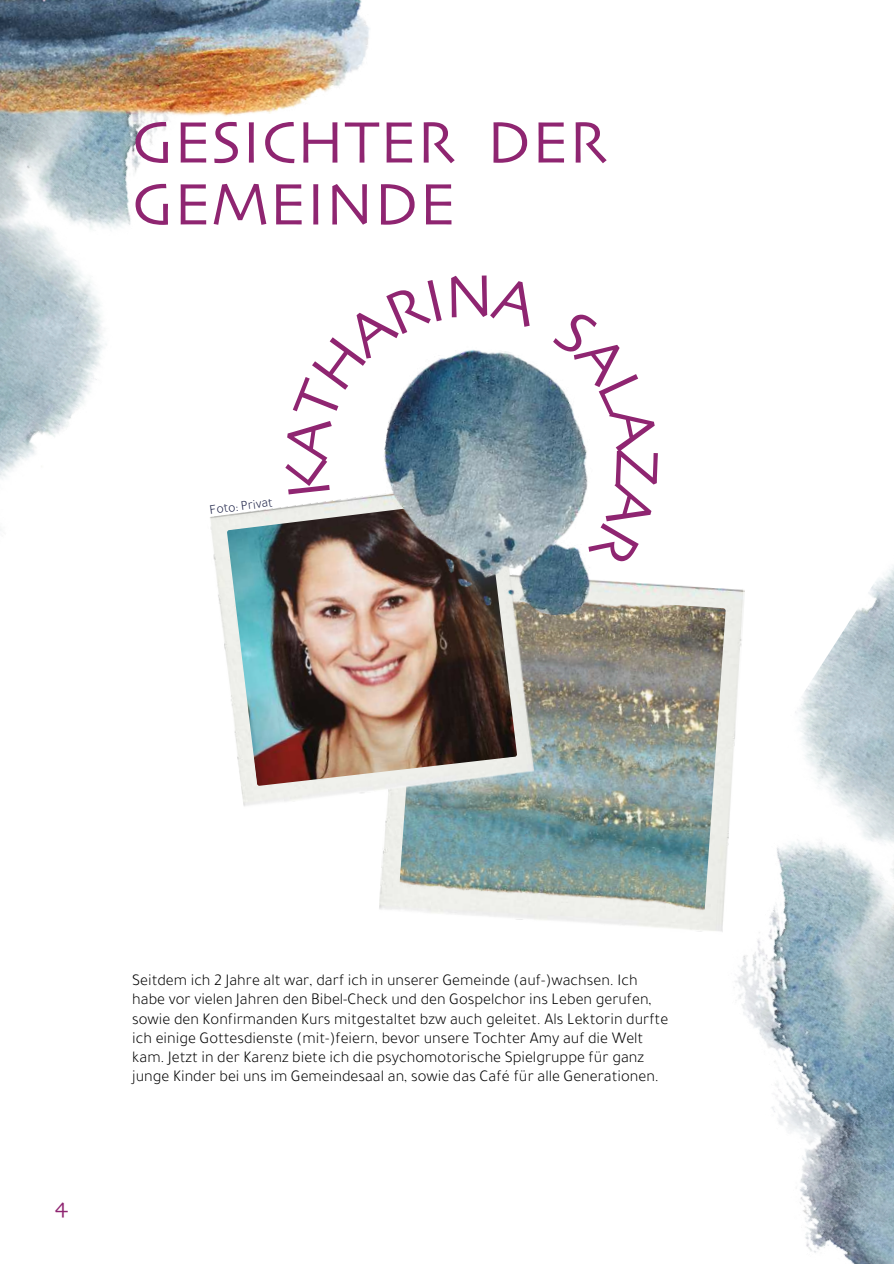
<style>
.page{position:relative;width:894px;height:1264px;background:#fff}
.page>*{position:absolute;margin:0;border:0;box-sizing:border-box;transform-origin:0 0}
.t1{font:61.5px/61.8px "Skia";color:#8f2571}
.t2{font:22.5px "Skia";color:#8f2571}
.t3{font:300 16.5px/19.2px "Tajawal";color:#000}
.t4{font:300 13.5px "Tajawal";color:#171c42}
</style>
<div class="page">
<img style="left:734px;top:568px;width:159px;height:695px">
<img style="left:379px;top:568px;width:365px;height:366px">
<img style="left:399px;top:588px;width:326px;height:323px">
<img style="left:216px;top:496px;width:322px;height:316px">
<img style="left:227px;top:499px;width:290px;height:287px">
<img style="left:364px;top:350px;width:257px;height:269px">
<img style="left:0;top:157px;width:322px;height:412px">
<img style="left:0;top:0;width:370px;height:157px">
<svg style="left:284px;top:279px;width:157px;height:215px"></svg>
<svg style="left:552px;top:350px;width:107px;height:221px"></svg>
<h1 class="t1" style="left:131px;top:115px;width:477px">GESICHTER DER<br>GEMEINDE</h1>
<p class="t4" style="left:208px;top:501px;width:65px;rotate:-8deg">Foto: Privat</p>
<h2 class="t2" style="left:55px;top:1192px;width:15px">4</h2>
<p class="t3" style="left:132px;top:970px;width:537px">Seitdem ich 2 Jahre alt war, darf ich in unserer Gemeinde (auf-)wachsen. Ich habe vor vielen Jahren den Bibel-Check und den Gospelchor ins Leben gerufen, sowie den Konfirmanden Kurs mitgestaltet bzw auch geleitet. Als Lektorin durfte ich einige Gottesdienste (mit-)feiern, bevor unsere Tochter Amy auf die Welt kam. Jetzt in der Karenz biete ich die psychomotorische Spielgruppe für ganz junge Kinder bei uns im Gemeindesaal an, sowie das Café für alle Generationen.</p>
</div>
